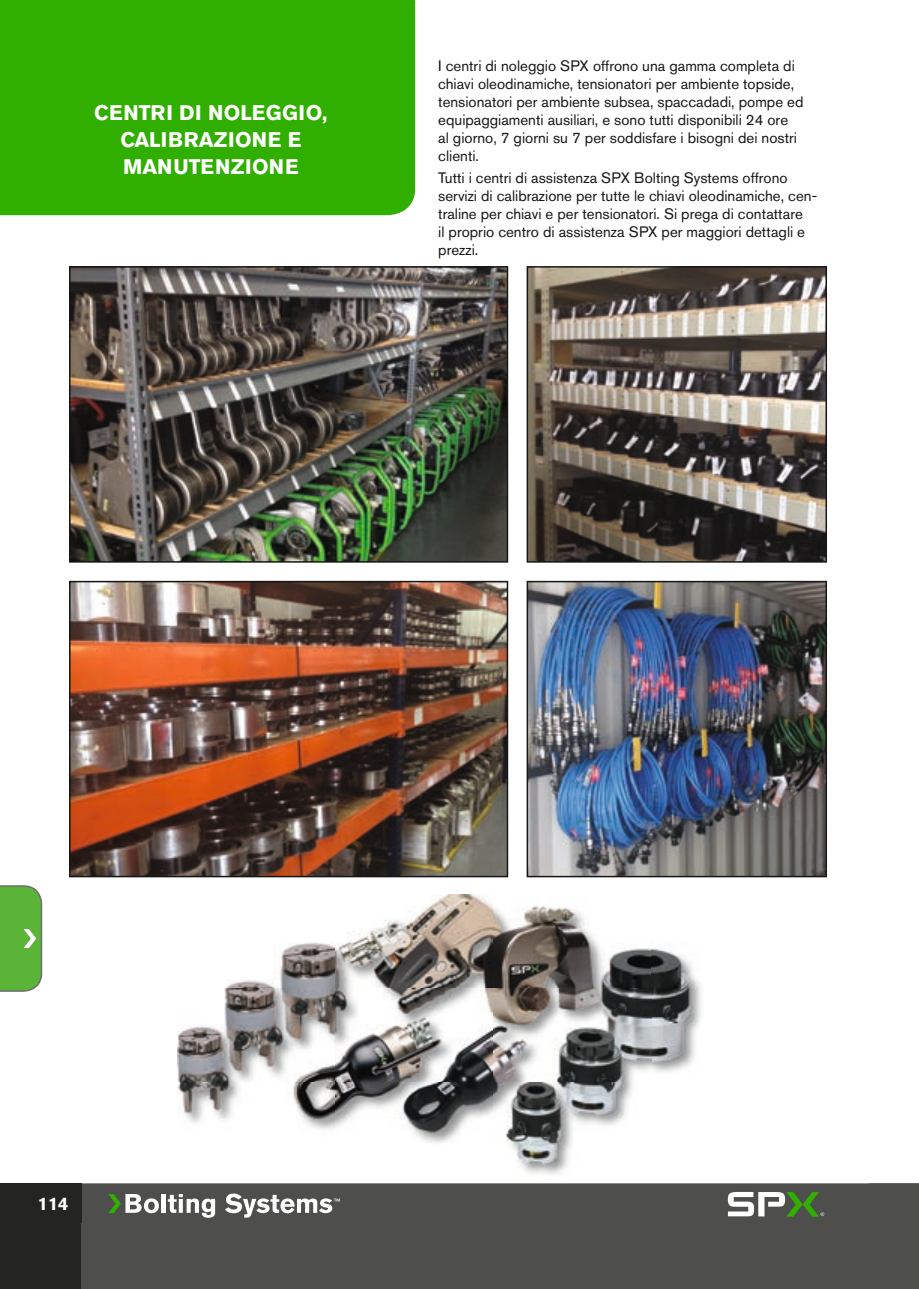
<style>
.page{position:relative;width:919px;height:1289px;background:#fff}
.page>*{position:absolute;margin:0;border:0;box-sizing:border-box;transform-origin:0 0}
.t1{font:700 21px/27px "Akzidenz Grotesk BE";letter-spacing:.02em;color:#fff;text-align:center}
.t2{font:700 18px "Akzidenz Grotesk BE";color:#fff}
.t3{font:15px/18px "Akzidenz Grotesk BE";color:#151616}
</style>
<div class="page">
<div style="left:0;top:0;width:415px;height:215px;background:#30af00"></div>
<div style="left:0;top:1183px;width:918px;height:105px;background:#4e4e4d"></div>
<div style="left:0;top:1183px;width:81px;height:105px;background:#242423"></div>
<svg style="left:727px;top:1192px;width:97px;height:24px"></svg>
<svg style="left:108px;top:1194px;width:51px;height:19px"></svg>
<div style="left:161px;top:1193px;width:5px;height:19px;background:#fff"></div>
<svg style="left:168px;top:1194px;width:47px;height:23px"></svg>
<svg style="left:225px;top:1193px;width:115px;height:24px"></svg>
<svg style="left:0;top:885px;width:42px;height:106px;background:#62b444"></svg>
<svg style="left:526px;top:266px;width:301px;height:296px;background:#696159"></svg>
<img style="left:526px;top:581px;width:301px;height:296px">
<img style="left:69px;top:266px;width:439px;height:296px">
<img style="left:69px;top:581px;width:439px;height:296px">
<img style="left:178px;top:895px;width:473px;height:280px">
<img style="left:651px;top:948px;width:50px;height:124px">
<h1 class="t1" style="left:94px;top:99px;width:235px">CENTRI DI NOLEGGIO,<br>CALIBRAZIONE E<br>MANUTENZIONE</h1>
<p class="t3" style="left:438px;top:57px;width:366px">I centri di noleggio SPX offrono una gamma completa di chiavi oleodinamiche, tensionatori per ambiente topside, tensionatori per ambiente subsea, spaccadadi, pompe ed equipaggiamenti ausiliari, e sono tutti disponibili 24 ore<br>al giorno, 7 giorni su 7 per soddisfare i bisogni dei nostri clienti.</p>
<p class="t3" style="left:438px;top:168px;width:380px">Tutti i centri di assistenza SPX Bolting Systems offrono servizi di calibrazione per tutte le chiavi oleodinamiche, cen&shy;traline per chiavi e per tensionatori. Si prega di contattare<br>il proprio centro di assistenza SPX per maggiori dettagli e prezzi.</p>
<p class="t2" style="left:38px;top:1192px;width:32px">114</p>
</div>
